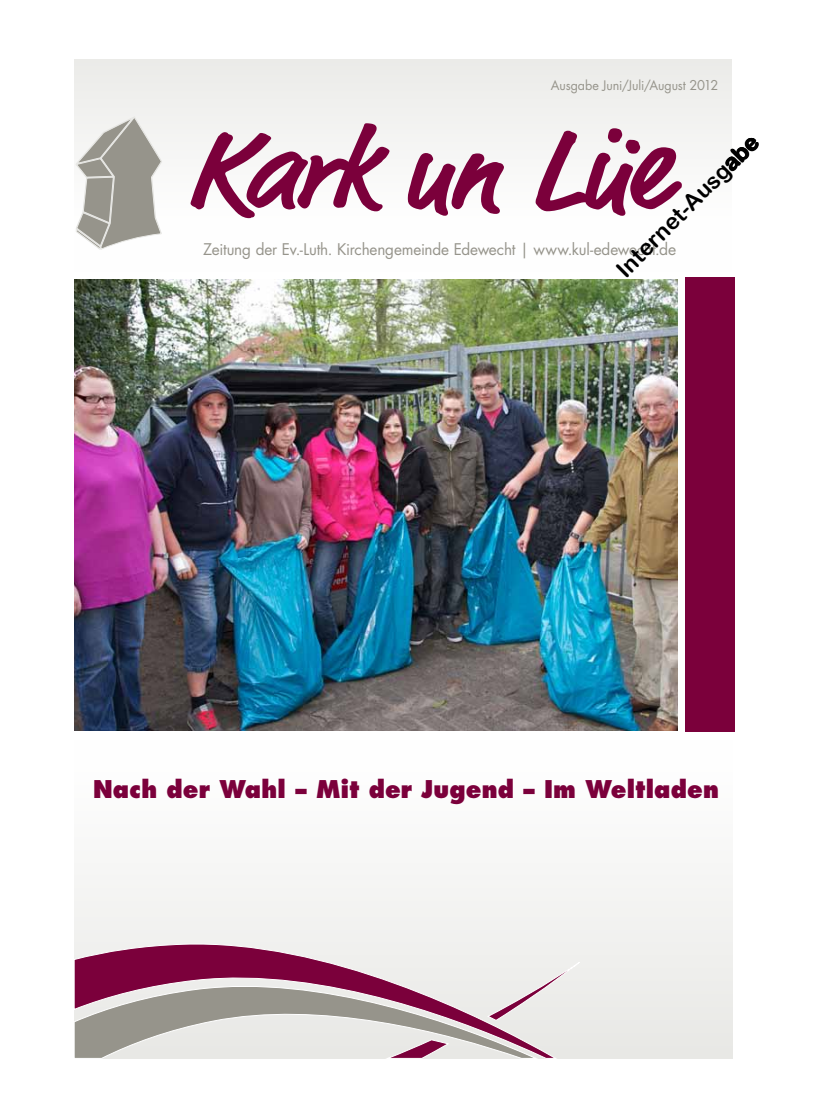
<style>
.page{position:relative;width:815px;height:1117px;background:#fff}
.page>*{position:absolute;margin:0;border:0;box-sizing:border-box;transform-origin:0 0}
.t1{font:700 115.25px "Market OT";color:#7b003b}
.t2{font:800 23.75px "Futura Std";letter-spacing:.005em;color:#7b003b;scale:.95 1}
.t3{font:22.5px "Arial Rounded MT Bold";color:#000}
.t4{font:15.62px "Futura Std";letter-spacing:-.01em;color:#96948b}
.t5{font:12.75px "Futura Std";letter-spacing:-.01em;color:#96948b}
.s1{font-size:13.12px}
.s2{font-size:115.75px}
.s3{font-size:16px}
</style>
<div class="page">
<div style="left:74px;top:740px;width:659px;height:318px;background:linear-gradient(to right,#fafaf9,#f4f4f3)"></div>
<div style="left:74px;top:59px;width:657px;height:212px;background:#f7f7f6"></div>
<div style="left:686px;top:277px;width:49px;height:454px;background:#7b003b"></div>
<svg style="left:452px;top:153px;width:52px;height:61px"></svg>
<svg style="left:76px;top:116px;width:86px;height:133px"></svg>
<img style="left:74px;top:279px;width:603px;height:451px">
<svg style="left:74px;top:939px;width:482px;height:119px"></svg>
<svg style="left:74px;top:973px;width:462px;height:85px;background:#bfa9af"></svg>
<svg style="left:488px;top:961px;width:92px;height:59px;background:#e7e1e2"></svg>
<p class="t5" style="left:551px;top:77px;width:169px">Ausgabe Juni/Juli/August <span class="s1">2012</span></p>
<h1 class="t1" style="left:187px;top:96px;width:482px">Kark u <span class="s2">Lüe</span></h1>
<h3 class="t3" style="left:611px;top:263px;width:192px;rotate:-45deg">Internet-Ausgabe</h3>
<p class="t4" style="left:203px;top:239px;width:474px">Zeitung der Ev.-Luth. Kirchengemeinde Edewecht | www.kul-edewecht.<span class="s3">de</span></p>
<h2 class="t2" style="left:93px;top:773px;width:660px">Nach der Wahl – Mit der Jugend – Im Weltladen</h2>
</div>
